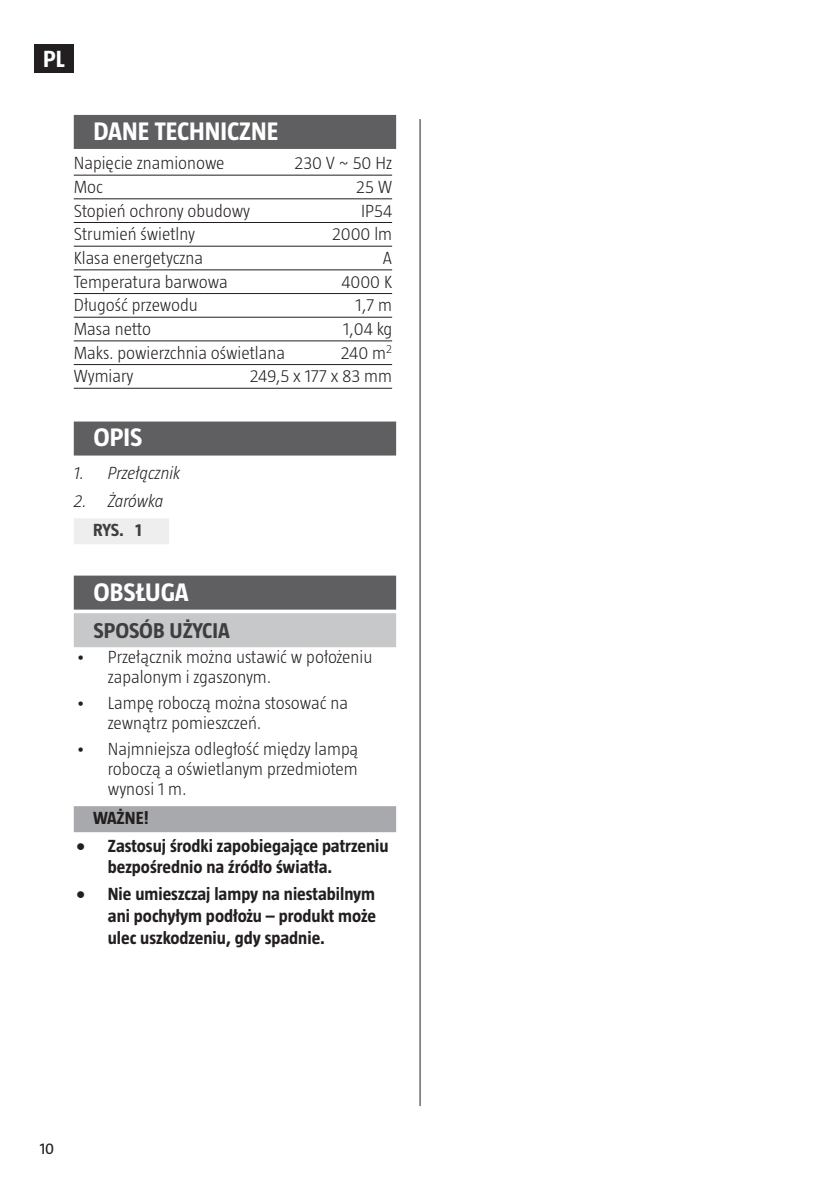
<style>
.page{position:relative;width:840px;height:1191px;background:#fff}
.page>*{position:absolute;margin:0;border:0;box-sizing:border-box;transform-origin:0 0}
.t1{font:700 26px "Taz";color:#fff}
.t2{font:700 24px "Taz";color:#fff}
.t3{font:700 22px "Taz";color:#3e3e3f}
.t4{font:300 18px/20px "Taz";color:#231f20}
.t5{font:700 18px/21.6px "Taz";color:#231f20}
.t6{font:italic 300 18px "Taz";color:#231f20}
.t7{font:italic 300 18px "Taz";letter-spacing:-.02em;color:#231f20}
.t8{font:700 18px "Taz";color:#3e3e3f}
.t9{font:16px "Taz";color:#231f20}
</style>
<div class="page">
<div style="left:35px;top:44px;width:39px;height:29px;background:#231f20"></div>
<hr style="left:419px;top:119px;width:1px;height:987px;background:#231f20">
<div style="left:74px;top:115px;width:322px;height:34px;background:#5f5f62"></div>
<hr style="left:74px;top:175px;width:318px;height:1px;background:#231f20">
<hr style="left:74px;top:198px;width:318px;height:1px;background:#231f20">
<hr style="left:74px;top:222px;width:318px;height:1px;background:#231f20">
<hr style="left:74px;top:246px;width:318px;height:1px;background:#231f20">
<hr style="left:74px;top:269px;width:318px;height:1px;background:#231f20">
<hr style="left:74px;top:293px;width:318px;height:1px;background:#231f20">
<hr style="left:74px;top:317px;width:318px;height:1px;background:#231f20">
<hr style="left:74px;top:340px;width:318px;height:1px;background:#231f20">
<hr style="left:74px;top:364px;width:318px;height:1px;background:#231f20">
<hr style="left:74px;top:388px;width:318px;height:1px;background:#231f20">
<div style="left:74px;top:421px;width:322px;height:34px;background:#5f5f62"></div>
<div style="left:74px;top:518px;width:95px;height:26px;background:#eeeeef"></div>
<div style="left:74px;top:575px;width:322px;height:34px;background:#5f5f62"></div>
<div style="left:74px;top:613px;width:322px;height:34px;background:#c7c8ca"></div>
<div style="left:74px;top:806px;width:322px;height:26px;background:#a8a9ad"></div>
<h2 class="t2" style="left:43px;top:45px;width:23px">PL</h2>
<h1 class="t1" style="left:94px;top:116px;width:186px">DANE TECHNICZNE</h1>
<p class="t4" style="left:74px;top:153px;width:152px">Napięcie znamionowe</p>
<p class="t4" style="left:294px;top:153px;width:99px">230 V ~ 50 Hz</p>
<p class="t4" style="left:74px;top:177px;width:31px">Moc</p>
<p class="t4" style="left:356px;top:177px;width:37px">25 W</p>
<p class="t4" style="left:74px;top:200px;width:178px">Stopień ochrony obudowy</p>
<p class="t4" style="left:361px;top:200px;width:33px">IP54</p>
<p class="t4" style="left:74px;top:224px;width:122px">Strumień świetlny</p>
<p class="t4" style="left:332px;top:224px;width:62px">2000 lm</p>
<p class="t4" style="left:74px;top:248px;width:131px">Klasa energetyczna</p>
<p class="t4" style="left:382px;top:248px;width:11px">A</p>
<p class="t4" style="left:74px;top:271px;width:155px">Temperatura barwowa</p>
<p class="t4" style="left:341px;top:271px;width:52px">4000 K</p>
<p class="t4" style="left:74px;top:295px;width:125px">Długość przewodu</p>
<p class="t4" style="left:355px;top:295px;width:38px">1,7 m</p>
<p class="t4" style="left:74px;top:319px;width:79px">Masa netto</p>
<p class="t4" style="left:343px;top:319px;width:51px">1,04 kg</p>
<p class="t4" style="left:74px;top:342px;width:213px">Maks. powierzchnia oświetlana</p>
<p class="t4" style="left:340px;top:342px;width:53px">240 m<sup>2</sup></p>
<p class="t4" style="left:74px;top:366px;width:61px">Wymiary</p>
<p class="t4" style="left:250px;top:366px;width:144px">249,5 x 177 x 83 mm</p>
<h1 class="t1" style="left:94px;top:423px;width:50px">OPIS</h1>
<p class="t6" style="left:74px;top:463px;width:108px">1. Przełącznik</p>
<p class="t7" style="left:74px;top:490px;width:91px">2. Żarówka</p>
<p class="t8" style="left:93px;top:520px;width:50px">RYS. 1</p>
<h1 class="t1" style="left:94px;top:577px;width:96px">OBSŁUGA</h1>
<p class="t3" style="left:94px;top:618px;width:138px">SPOSÓB UŻYCIA</p>
<p class="t4" style="left:108px;top:647px;width:266px;text-indent:-32px">• Przełącznik można ustawić w położeniu zapalonym i zgaszonym.</p>
<p class="t4" style="left:108px;top:692px;width:241px;text-indent:-32px">• Lampę roboczą można stosować na zewnątrz pomieszczeń.</p>
<p class="t4" style="left:108px;top:738px;width:252px;text-align:justify;text-indent:-32px">• Najmniejsza odległość między lampą roboczą a oświetlanym przedmiotem wynosi 1 m.</p>
<p class="t5" style="left:93px;top:807px;width:57px">WAŻNE!</p>
<p class="t5" style="left:108px;top:834px;width:282px;text-indent:-32px">• Zastosuj środki zapobiegające patrzeniu bezpośrednio na źródło światła.</p>
<p class="t5" style="left:108px;top:883px;width:269px;text-align:justify;text-indent:-32px">• Nie umieszczaj lampy na niestabilnym ani pochyłym podłożu – produkt może ulec uszkodzeniu, gdy spadnie.</p>
<p class="t9" style="left:40px;top:1139px;width:16px">10</p>
</div>
